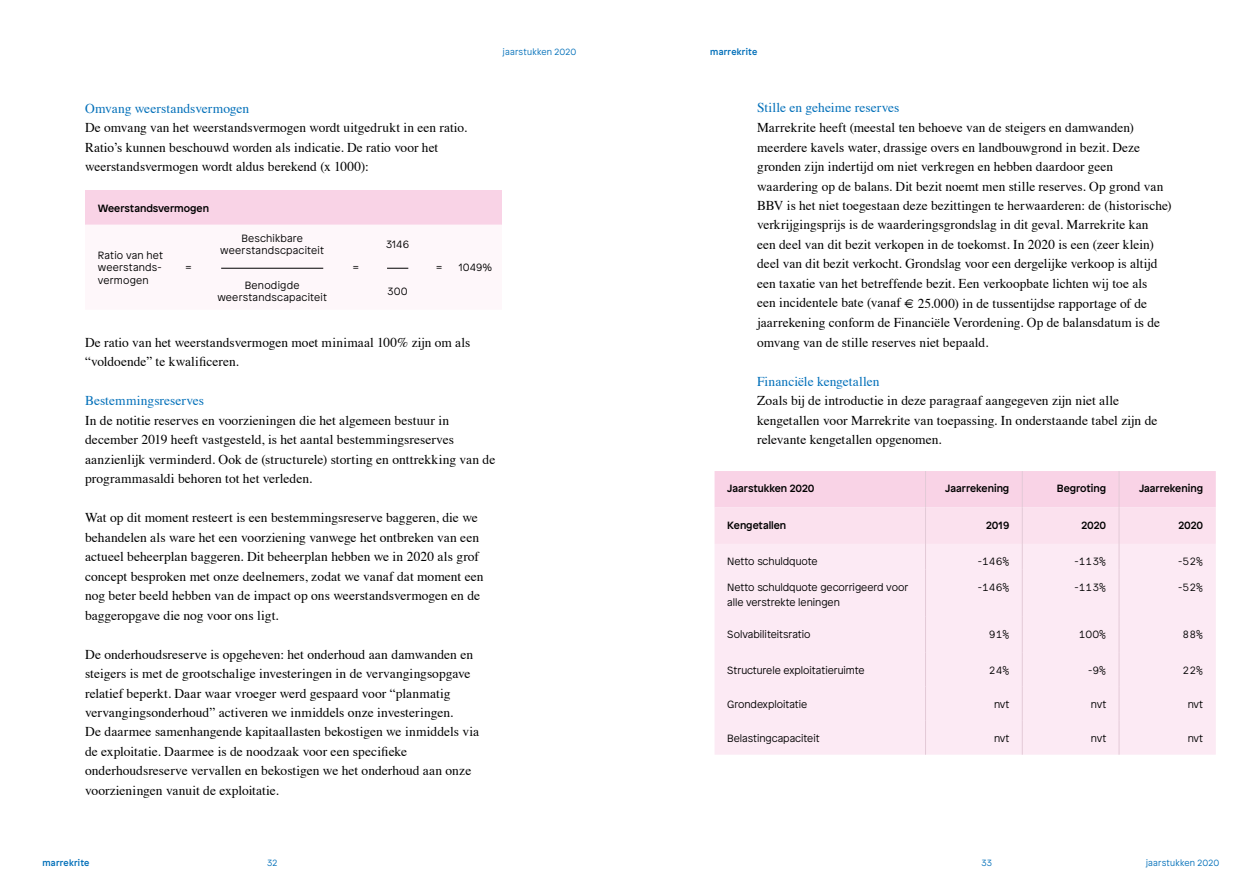
<style>
.page{position:relative;width:1259px;height:893px;background:#fff}
.page>*{position:absolute;margin:0;border:0;box-sizing:border-box;transform-origin:0 0}
.t1{font:13.5px/19.5px "Times";letter-spacing:.005em;color:#000}
.t2{font:13.5px "Times";color:#006fb9}
.t3{font:300 10.5px/15px "Patron";color:#000}
.t4{font:500 10.5px "Patron";color:#000}
.t5{font:300 10.5px/12.6px "Patron";letter-spacing:.02em;color:#000;text-align:center}
.t6{font:300 9px "Patron";letter-spacing:.025em;color:#006fb9}
.t7{font:500 9px "Patron";letter-spacing:.02em;color:#006fb9}
</style>
<div class="page">
<div style="left:85px;top:190px;width:417px;height:35px;background:#f9d3e6"></div>
<svg style="left:221px;top:267px;width:188px;height:2px"></svg>
<div style="left:715px;top:569px;width:500px;height:186px;background:#fceaf4"></div>
<svg style="left:714px;top:471px;width:501px;height:98px;background:#fadeec"></svg>
<hr style="left:925px;top:569px;width:1px;height:47px;background:#e3cad7">
<hr style="left:1022px;top:569px;width:1px;height:47px;background:#e3cad7">
<hr style="left:1118px;top:569px;width:1px;height:47px;background:#e3cad7">
<hr style="left:925px;top:616px;width:1px;height:36px;background:#e3cad7">
<hr style="left:1022px;top:616px;width:1px;height:36px;background:#e3cad7">
<hr style="left:1118px;top:616px;width:1px;height:36px;background:#e3cad7">
<hr style="left:925px;top:652px;width:1px;height:35px;background:#e3cad7">
<hr style="left:1022px;top:652px;width:1px;height:35px;background:#e3cad7">
<hr style="left:1118px;top:652px;width:1px;height:35px;background:#e3cad7">
<hr style="left:925px;top:687px;width:1px;height:34px;background:#e3cad7">
<hr style="left:1022px;top:687px;width:1px;height:34px;background:#e3cad7">
<hr style="left:1118px;top:687px;width:1px;height:34px;background:#e3cad7">
<hr style="left:925px;top:721px;width:1px;height:34px;background:#e3cad7">
<hr style="left:1022px;top:721px;width:1px;height:34px;background:#e3cad7">
<hr style="left:1118px;top:721px;width:1px;height:34px;background:#e3cad7">
<hr style="left:925px;top:471px;width:1px;height:36px;background:#e3cad7">
<hr style="left:1022px;top:471px;width:1px;height:36px;background:#e3cad7">
<hr style="left:1118px;top:471px;width:1px;height:36px;background:#e3cad7">
<hr style="left:1022px;top:507px;width:1px;height:37px;background:#e3cad7">
<hr style="left:1118px;top:507px;width:1px;height:37px;background:#e3cad7">
<p class="t6" style="left:503px;top:45px;width:75px">jaarstukken 2020</p>
<p class="t2" style="left:85px;top:95px;width:166px">Omvang weerstandsvermogen</p>
<p class="t1" style="left:85px;top:117px;width:384px">De omvang van het weerstandsvermogen wordt uitgedrukt in een ratio.<br>Ratio’s kunnen beschouwd worden als indicatie. De ratio voor het weerstandsvermogen wordt aldus berekend (x 1000):</p>
<p class="t4" style="left:98px;top:200px;width:113px">Weerstandsvermogen</p>
<p class="t5" style="left:98px;top:248px;width:67px;text-align:left">Ratio van het weerstands&shy;vermogen</p>
<p class="t5" style="left:220px;top:231px;width:105px">Beschikbare weerstandscpaciteit</p>
<p class="t3" style="left:386px;top:236px;width:24px">3146</p>
<p class="t3" style="left:185px;top:260px;width:8px">=</p>
<p class="t3" style="left:353px;top:260px;width:8px">=</p>
<p class="t3" style="left:436px;top:260px;width:8px">=</p>
<p class="t3" style="left:459px;top:260px;width:35px">1049%</p>
<p class="t5" style="left:217px;top:278px;width:111px">Benodigde weerstandscapaciteit</p>
<p class="t3" style="left:387px;top:283px;width:22px">300</p>
<p class="t1" style="left:85px;top:331px;width:387px">De ratio van het weerstandsvermogen moet minimaal 100% zijn om als “voldoende” te kwalificeren.</p>
<p class="t2" style="left:85px;top:388px;width:121px">Bestemmingsreserves</p>
<p class="t1" style="left:85px;top:409px;width:412px">In de notitie reserves en voorzieningen die het algemeen bestuur in december 2019 heeft vastgesteld, is het aantal bestemmingsreserves aanzienlijk verminderd. Ook de (structurele) storting en onttrekking van de programmasaldi behoren tot het verleden.</p>
<p class="t1" style="left:85px;top:507px;width:400px">Wat op dit moment resteert is een bestemmingsreserve baggeren, die we behandelen als ware het een voorziening vanwege het ontbreken van een actueel beheerplan baggeren. Dit beheerplan hebben we in 2020 als grof concept besproken met onze deelnemers, zodat we vanaf dat moment een nog beter beeld hebben van de impact op ons weerstandsvermogen en de baggeropgave die nog voor ons ligt.</p>
<p class="t1" style="left:85px;top:643px;width:395px">De onderhoudsreserve is opgeheven: het onderhoud aan damwanden en steigers is met de grootschalige investeringen in de vervangingsopgave relatief beperkt. Daar waar vroeger werd gespaard voor “planmatig vervangingsonderhoud” activeren we inmiddels onze investeringen.<br>De daarmee samenhangende kapitaallasten bekostigen we inmiddels via de exploitatie. Daarmee is de noodzaak voor een specifieke onderhoudsreserve vervallen en bekostigen we het onderhoud aan onze voorzieningen vanuit de exploitatie.</p>
<p class="t7" style="left:710px;top:44px;width:48px">marrekrite</p>
<p class="t2" style="left:757px;top:95px;width:144px">Stille en geheime reserves</p>
<p class="t1" style="left:757px;top:117px;width:416px">Marrekrite heeft (meestal ten behoeve van de steigers en damwanden) meerdere kavels water, drassige overs en landbouwgrond in bezit. Deze gronden zijn indertijd om niet verkregen en hebben daardoor geen waardering op de balans. Dit bezit noemt men stille reserves. Op grond van BBV is het niet toegestaan deze bezittingen te herwaarderen: de (historische) verkrijgingsprijs is de waarderingsgrondslag in dit geval. Marrekrite kan<br>een deel van dit bezit verkopen in de toekomst. In 2020 is een (zeer klein) deel van dit bezit verkocht. Grondslag voor een dergelijke verkoop is altijd een taxatie van het betreffende bezit. Een verkoopbate lichten wij toe als<br>een incidentele bate (vanaf € 25.000) in de tussentijdse rapportage of de jaarrekening conform de Financiële Verordening. Op de balansdatum is de omvang van de stille reserves niet bepaald.</p>
<p class="t2" style="left:757px;top:368px;width:124px">Financiële kengetallen</p>
<p class="t1" style="left:757px;top:390px;width:402px">Zoals bij de introductie in deze paragraaf aangegeven zijn niet alle kengetallen voor Marrekrite van toepassing. In onderstaande tabel zijn de relevante kengetallen opgenomen.</p>
<p class="t4" style="left:727px;top:480px;width:89px">Jaarstukken 2020</p>
<p class="t4" style="left:945px;top:480px;width:66px">Jaarrekening</p>
<p class="t4" style="left:1057px;top:480px;width:51px">Begroting</p>
<p class="t4" style="left:1139px;top:480px;width:66px">Jaarrekening</p>
<p class="t4" style="left:727px;top:517px;width:60px">Kengetallen</p>
<p class="t4" style="left:986px;top:517px;width:25px">2019</p>
<p class="t4" style="left:1081px;top:517px;width:26px">2020</p>
<p class="t4" style="left:1178px;top:517px;width:26px">2020</p>
<p class="t3" style="left:727px;top:553px;width:92px">Netto schuldquote</p>
<p class="t3" style="left:977px;top:553px;width:33px">-146%</p>
<p class="t3" style="left:1074px;top:553px;width:33px">-113%</p>
<p class="t3" style="left:1178px;top:553px;width:26px">-52%</p>
<p class="t3" style="left:727px;top:579px;width:182px">Netto schuldquote gecorrigeerd voor alle verstrekte leningen</p>
<p class="t3" style="left:977px;top:579px;width:33px">-146%</p>
<p class="t3" style="left:1074px;top:579px;width:33px">-113%</p>
<p class="t3" style="left:1178px;top:579px;width:26px">-52%</p>
<p class="t3" style="left:727px;top:626px;width:85px">Solvabiliteitsratio</p>
<p class="t3" style="left:989px;top:626px;width:22px">91%</p>
<p class="t3" style="left:1078px;top:626px;width:29px">100%</p>
<p class="t3" style="left:1182px;top:626px;width:22px">88%</p>
<p class="t3" style="left:727px;top:662px;width:139px">Structurele exploitatieruimte</p>
<p class="t3" style="left:989px;top:662px;width:22px">24%</p>
<p class="t3" style="left:1088px;top:662px;width:19px">-9%</p>
<p class="t3" style="left:1182px;top:662px;width:22px">22%</p>
<p class="t3" style="left:727px;top:696px;width:82px">Grondexploitatie</p>
<p class="t3" style="left:994px;top:696px;width:17px">nvt</p>
<p class="t3" style="left:1090px;top:696px;width:17px">nvt</p>
<p class="t3" style="left:1187px;top:696px;width:17px">nvt</p>
<p class="t3" style="left:727px;top:730px;width:94px">Belastingcapaciteit</p>
<p class="t3" style="left:994px;top:730px;width:17px">nvt</p>
<p class="t3" style="left:1090px;top:730px;width:17px">nvt</p>
<p class="t3" style="left:1187px;top:730px;width:17px">nvt</p>
<p class="t7" style="left:43px;top:856px;width:48px">marrekrite</p>
<p class="t6" style="left:267px;top:856px;width:12px">32</p>
<p class="t6" style="left:981px;top:856px;width:12px">33</p>
<p class="t6" style="left:1146px;top:856px;width:75px">jaarstukken 2020</p>
</div>
